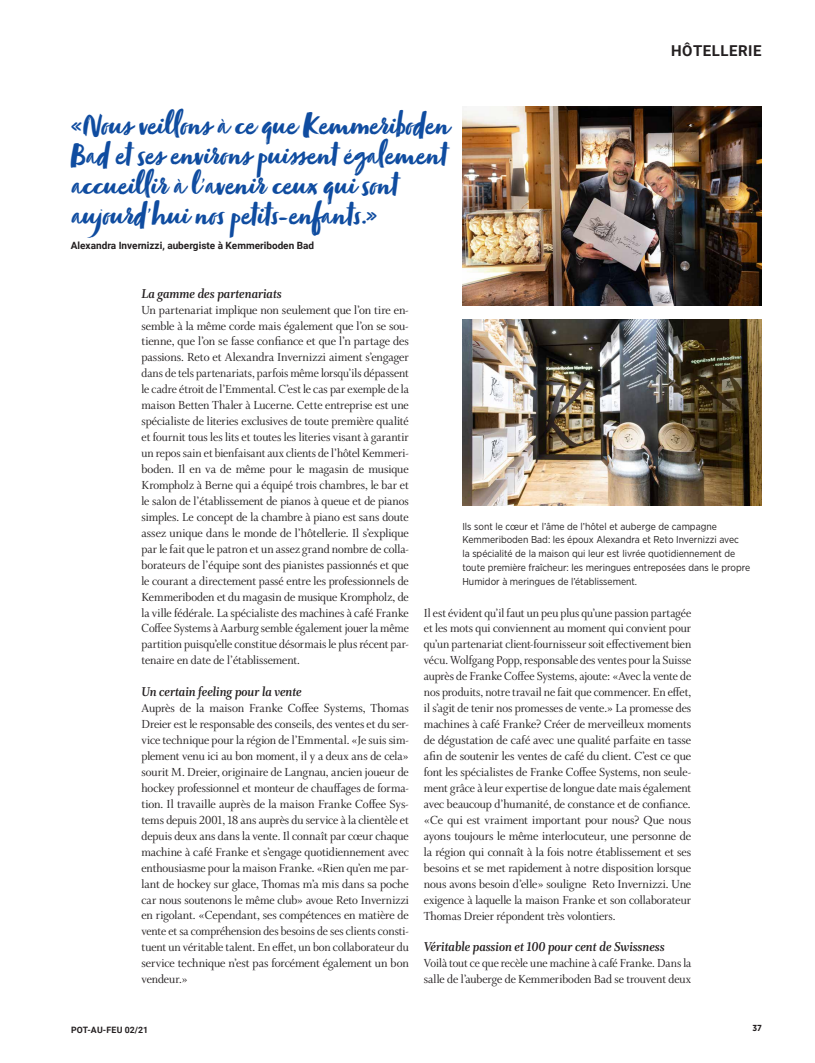
<style>
.page{position:relative;width:815px;height:1063px;background:#fff}
.page>*{position:absolute;margin:0;border:0;box-sizing:border-box;transform-origin:0 0}
.t1{font:33.75px/30px "Zooja Pro";color:#0f4ca0}
.t2{font:700 15px "Roboto";letter-spacing:.035em;color:#231f20}
.t3{font:italic 700 13.75px "Whitman Display";color:#231f20}
.t4{font:12.5px/16px "Whitman Display";letter-spacing:-.005em;color:#231f20;text-align:justify}
.t5{font:10px/13.8px "Gotham Narrow";color:#231f20}
.t6{font:700 10px "Roboto";color:#231f20}
.t7{font:700 8.75px "Roboto";letter-spacing:.025em;color:#231f20}
.t8{font:700 8.75px "Gotham Narrow";color:#231f20}
</style>
<div class="page">
<img style="left:462px;top:319px;width:300px;height:186px">
<img style="left:462px;top:106px;width:300px;height:199px">
<h1 class="t1" style="left:71px;top:114px;width:379px">«Nous veillons à ce que Kemmeriboden Bad et ses environs puissent également accueillir à l’avenir ceux qui sont aujourd’hui nos petits-enfants.»</h1>
<p class="t6" style="left:71px;top:238px;width:245px">Alexandra Invernizzi, aubergiste à Kemmeriboden Bad</p>
<p class="t2" style="left:671px;top:41px;width:92px">HÔTELLERIE</p>
<p class="t3" style="left:141px;top:285px;width:142px">La gamme des partenariats</p>
<p class="t4" style="left:141px;top:302px;width:269px">Un partenariat implique non seulement que l’on tire en&shy;semble à la même corde mais également que l’on se sou&shy;tienne, que l’on se fasse confiance et que l’n partage des passions. Reto et Alexandra Invernizzi aiment s’engager dans de tels partenariats, parfois même lorsqu’ils dépassent le cadre étroit de l’Emmental. C’est le cas par exemple de la maison Betten Thaler à Lucerne. Cette entreprise est une spécialiste de literies exclusives de toute première qualité et fournit tous les lits et toutes les literies visant à garantir un repos sain et bienfaisant aux clients de l’hôtel Kemmeri&shy;boden. Il en va de même pour le magasin de musique Krompholz à Berne qui a équipé trois chambres, le bar et le salon de l’établissement de pianos à queue et de pianos simples. Le concept de la chambre à piano est sans doute assez unique dans le monde de l’hôtellerie. Il s’explique par le fait que le patron et un assez grand nombre de colla&shy;borateurs de l’équipe sont des pianistes passionnés et que le courant a directement passé entre les professionnels de Kemmeriboden et du magasin de musique Krompholz, de la ville fédérale. La spécialiste des machines à café Franke Coffee Systems à Aarburg semble également jouer la même partition puisqu’elle constitue désormais le plus récent par&shy;tenaire en date de l’établissement.</p>
<p class="t3" style="left:141px;top:684px;width:162px">Un certain feeling pour la vente</p>
<p class="t4" style="left:141px;top:700px;width:269px">Auprès de la maison Franke Coffee Systems, Thomas Dreier est le responsable des conseils, des ventes et du ser&shy;vice technique pour la région de l’Emmental. «Je suis sim&shy;plement venu ici au bon moment, il y a deux ans de cela» sourit M. Dreier, originaire de Langnau, ancien joueur de hockey professionnel et monteur de chauffages de forma&shy;tion. Il travaille auprès de la maison Franke Coffee Sys&shy;tems depuis 2001, 18 ans auprès du service à la clientèle et depuis deux ans dans la vente. Il connaît par cœur chaque machine à café Franke et s’engage quotidiennement avec enthousiasme pour la maison Franke. «Rien qu’en me par&shy;lant de hockey sur glace, Thomas m’a mis dans sa poche car nous soutenons le même club» avoue Reto Invernizzi en rigolant. «Cependant, ses compétences en matière de vente et sa compréhension des besoins de ses clients consti&shy;tuent un véritable talent. En effet, un bon collaborateur du service technique n’est pas forcément également un bon vendeur.»</p>
<p class="t5" style="left:462px;top:519px;width:289px">Ils sont le cœur et l’âme de l’hôtel et auberge de campagne Kemmeriboden Bad: les époux Alexandra et Reto Invernizzi avec<br>la spécialité de la maison qui leur est livrée quotidiennement de toute première fraîcheur: les meringues entreposées dans le propre Humidor à meringues de l’établissement.</p>
<p class="t4" style="left:424px;top:605px;width:269px">Il est évident qu’il faut un peu plus qu’une passion partagée et les mots qui conviennent au moment qui convient pour qu’un partenariat client-fournisseur soit effectivement bien vécu. Wolfgang Popp, responsable des ventes pour la Suisse auprès de Franke Coffee Systems, ajoute: «Avec la vente de nos produits, notre travail ne fait que commencer. En effet, il s’agit de tenir nos promesses de vente.» La promesse des machines à café Franke? Créer de merveilleux moments de dégustation de café avec une qualité parfaite en tasse afin de soutenir les ventes de café du client. C’est ce que font les spécialistes de Franke Coffee Systems, non seule&shy;ment grâce à leur expertise de longue date mais également avec beaucoup d’humanité, de constance et de confiance. «Ce qui est vraiment important pour nous? Que nous ayons toujours le même interlocuteur, une personne de la région qui connaît à la fois notre établissement et ses besoins et se met rapidement à notre disposition lorsque nous avons besoin d’elle» souligne Reto Invernizzi. Une exigence à laquelle la maison Franke et son collaborateur Thomas Dreier répondent très volontiers.</p>
<p class="t3" style="left:424px;top:939px;width:242px">Véritable passion et 100 pour cent de Swissness</p>
<p class="t4" style="left:424px;top:956px;width:269px">Voilà tout ce que recèle une machine à café Franke. Dans la salle de l’auberge de Kemmeriboden Bad se trouvent deux</p>
<p class="t7" style="left:71px;top:1024px;width:79px">POT-AU-FEU 02/21</p>
<p class="t8" style="left:753px;top:1022px;width:11px">37</p>
</div>
